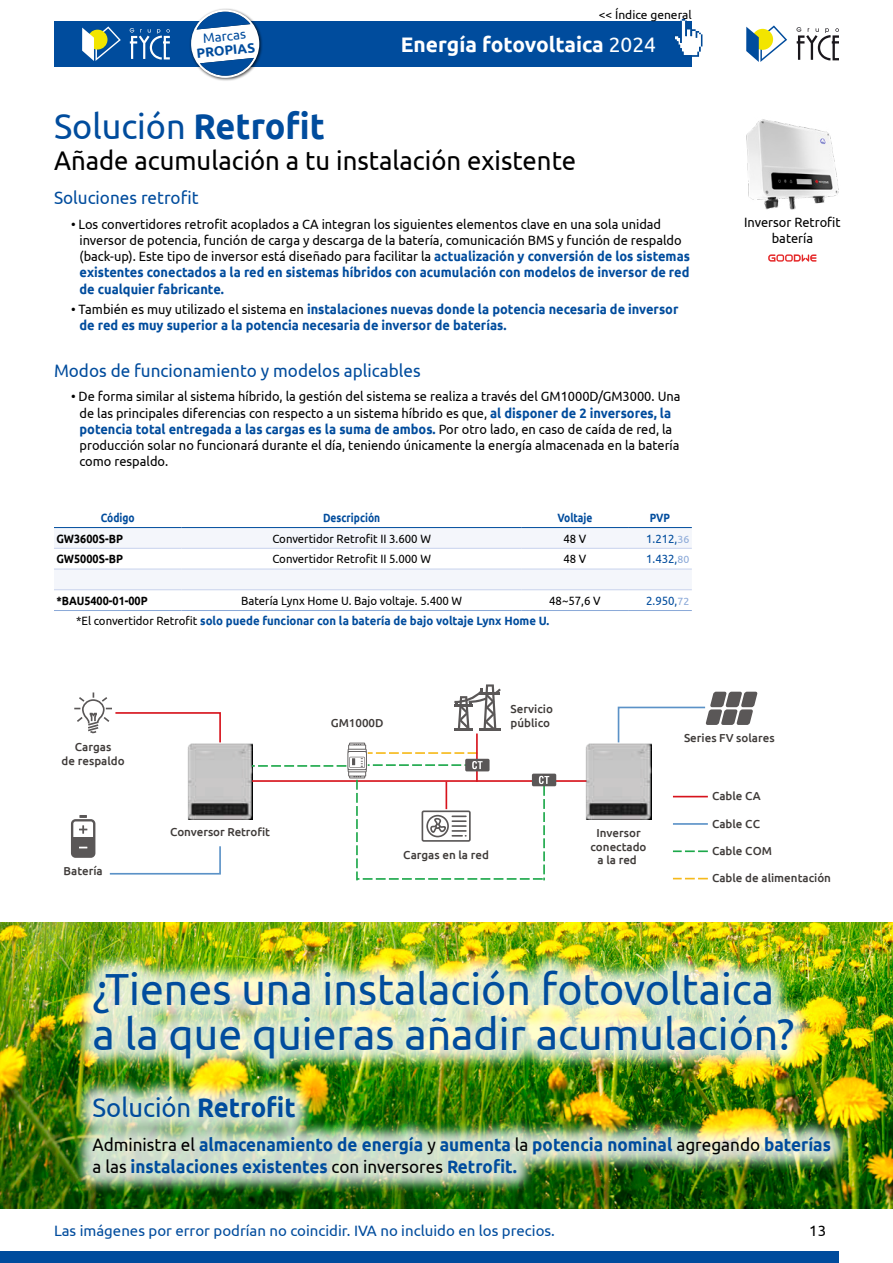
<style>
.page{position:relative;width:893px;height:1263px;background:#fff}
.page>*{position:absolute;margin:0;border:0;box-sizing:border-box;transform-origin:0 0}
.t1{font:45px/45px "Ubuntu";color:#004c9d;scale:.95 1}
.Tex_-_24_In{font:36px "Ubuntu";color:#004c9d;scale:.95 1}
.Tex_-_18{font:27px "Ubuntu";color:#000;scale:.95 1}
.t2{font:27px "Ubuntu";color:#004c9d;scale:.95 1}
.t3{font:700 21px "Ubuntu";color:#fff}
.t4{font:700 18px/21.6px "Ubuntu";color:#004c9d;scale:.95 1}
.Tex_-_12{font:18px "Ubuntu";color:#004c9d;scale:.95 1}
.t5{font:15px "Ubuntu";color:#004c9d}
.t6{font:15px "Ubuntu";color:#000}
.Tex_-_9_sangria{font:13.5px/16.2px "Ubuntu";color:#000;scale:.95 1}
.Tex_-_9_sangria-2{font:700 13.5px/16.2px "Ubuntu";color:#004c9d;scale:.95 1}
.C-Tex_-_9{font:13.5px/16.2px "Ubuntu";color:#000;text-align:center;scale:.95 1}
.Tex_-_9_sangria-3{font:700 13.5px "Ubuntu";color:#004c9d}
.t7{font:13.5px "Ubuntu";color:#004c9d}
.Basico_cen{font:12px "Ubuntu";color:#000;scale:.95 1}
.Pie_de_página{font:700 12px "Ubuntu";color:#004c9d;scale:.95 1}
.Columna_izq{font:700 12px "Ubuntu";color:#000;scale:.9 1}
.Encabezado{font:700 12px "Ubuntu";color:#004c9d;scale:.85 1}
.Precio{font:12px "Ubuntu";color:#004c9d;scale:.95 1}
.Basico_cen-2{font:12px "Ubuntu";color:#000}
.t8{font:500 11.55px/14px "Ubuntu";color:#3f3b39;text-align:center}
.s1{font-weight:400}
.s2{font-weight:700}
.s3{font-weight:700;color:#004c9d}
.s4{font-weight:400;color:#000}
.s5{font-size:10.5px;color:#8ba9d8}
</style>
<div class="page">
<div style="left:54px;top:21px;width:638px;height:45px;background:#004c9d"></div>
<div style="left:189px;top:8px;width:74px;height:74px;background:#000;opacity:.75"></div>
<svg style="left:191px;top:10px;width:68px;height:68px"></svg>
<div style="left:0;top:1251px;width:839px;height:12px;background:#004c9d"></div>
<svg style="left:796px;top:27px;width:43px;height:33px"></svg>
<svg style="left:746px;top:25px;width:41px;height:37px"></svg>
<svg style="left:130px;top:28px;width:40px;height:32px"></svg>
<svg style="left:82px;top:26px;width:39px;height:35px"></svg>
<svg style="left:675px;top:19px;width:27px;height:38px"></svg>
<img style="left:0;top:922px;width:893px;height:287px">
<div style="left:73px;top:950px;width:777px;height:243px;background:#fff;opacity:.8"></div>
<svg style="left:54px;top:528px;width:638px;height:63px"></svg>
<hr style="left:628px;top:527px;width:64px;height:1px;background:#004c9d">
<hr style="left:54px;top:569px;width:128px;height:1px;background:#c7d2ed">
<hr style="left:182px;top:569px;width:340px;height:1px;background:#c7d2ed">
<hr style="left:522px;top:569px;width:106px;height:1px;background:#c7d2ed">
<hr style="left:628px;top:569px;width:64px;height:1px;background:#c7d2ed">
<hr style="left:54px;top:589px;width:128px;height:1px;background:#c7d2ed">
<hr style="left:182px;top:589px;width:340px;height:1px;background:#c7d2ed">
<hr style="left:522px;top:589px;width:106px;height:1px;background:#c7d2ed">
<hr style="left:628px;top:589px;width:64px;height:1px;background:#c7d2ed">
<hr style="left:54px;top:548px;width:128px;height:1px;background:#c7d2ed">
<hr style="left:182px;top:548px;width:340px;height:1px;background:#c7d2ed">
<hr style="left:522px;top:548px;width:106px;height:1px;background:#c7d2ed">
<hr style="left:628px;top:548px;width:64px;height:1px;background:#c7d2ed">
<hr style="left:54px;top:527px;width:128px;height:1px;background:#004c9d">
<hr style="left:182px;top:527px;width:340px;height:1px;background:#004c9d">
<hr style="left:522px;top:527px;width:106px;height:1px;background:#004c9d">
<hr style="left:54px;top:610px;width:128px;height:1px;background:#8ba9d8">
<hr style="left:182px;top:610px;width:340px;height:1px;background:#8ba9d8">
<hr style="left:522px;top:610px;width:106px;height:1px;background:#8ba9d8">
<hr style="left:628px;top:610px;width:64px;height:1px;background:#8ba9d8">
<img style="left:187px;top:743px;width:65px;height:76px">
<svg style="left:109px;top:846px;width:112px;height:29px"></svg>
<hr style="left:252px;top:780px;width:335px;height:2px;background:#d7131c">
<img style="left:586px;top:743px;width:65px;height:76px">
<hr style="left:476px;top:733px;width:2px;height:49px;background:#d7131c">
<hr style="left:673px;top:796px;width:35px;height:1px;background:#d7131c">
<hr style="left:673px;top:823px;width:35px;height:2px;background:#5b92c7">
<svg style="left:673px;top:850px;width:35px;height:2px"></svg>
<svg style="left:673px;top:878px;width:35px;height:1px"></svg>
<svg style="left:74px;top:692px;width:148px;height:52px"></svg>
<svg style="left:617px;top:692px;width:140px;height:52px"></svg>
<svg style="left:71px;top:815px;width:24px;height:43px"></svg>
<svg style="left:454px;top:684px;width:47px;height:46px"></svg>
<div style="left:532px;top:774px;width:24px;height:12px;background:#5a5757;border-radius:2px"></div>
<svg style="left:252px;top:743px;width:297px;height:137px"></svg>
<img style="left:746px;top:119px;width:93px;height:91px">
<svg style="left:768px;top:254px;width:49px;height:8px"></svg>
<p class="t7" style="left:202px;top:30px;width:45px;rotate:-6deg">Marcas</p>
<p class="Tex_-_9_sangria-3" style="left:196px;top:45px;width:60px;rotate:-6deg">PROPIAS</p>
<p class="Basico_cen-2" style="left:599px;top:8px;width:94px">&lt;&lt; Índice general</p>
<h3 class="t3" style="left:401px;top:32px;width:257px">Energía fotovoltaica <span class="s1">2024</span></h3>
<p class="Tex_-_24_In" style="left:54px;top:104px;width:287px">Solución <span class="s2">Retrofit</span></p>
<p class="Tex_-_18" style="left:54px;top:144px;width:551px">Añade acumulación a tu instalación existente</p>
<p class="Tex_-_12" style="left:54px;top:187px;width:154px">Soluciones retrofit</p>
<p class="Tex_-_9_sangria" style="left:80px;top:215px;width:644px;text-indent:-9px">• Los convertidores retrofit acoplados a CA integran los siguientes elementos clave en una sola unidad inversor de potencia, función de carga y descarga de la batería, comunicación BMS y función de respaldo (back-up). Este tipo de inversor está diseñado para facilitar la <span class="s3">actualización y conversión de los sistemas existentes conectados a la red en sistemas híbridos con acumulación con modelos de inversor de red de cualquier fabricante.</span></p>
<p class="Tex_-_9_sangria-2" style="left:80px;top:301px;width:632px;text-indent:-9px"><span class="s4">• También es muy utilizado el sistema en</span> instalaciones nuevas donde la potencia necesaria de inversor de red es muy superior a la potencia necesaria de inversor de baterías.</p>
<p class="Tex_-_12" style="left:54px;top:359px;width:388px">Modos de funcionamiento y modelos aplicables</p>
<p class="Tex_-_9_sangria" style="left:80px;top:388px;width:634px;text-indent:-9px">• De forma similar al sistema híbrido, la gestión del sistema se realiza a través del GM1000D/GM3000. Una de las principales diferencias con respecto a un sistema híbrido es que, <span class="s3">al disponer de 2 inversores, la potencia total entregada a las cargas es la suma de ambos.</span> Por otro lado, en caso de caída de red, la producción solar no funcionará durante el día, teniendo únicamente la energía almacenada en la batería como respaldo.</p>
<p class="Encabezado" style="left:101px;top:510px;width:42px">Código</p>
<p class="Encabezado" style="left:323px;top:510px;width:69px">Descripción</p>
<p class="Encabezado" style="left:557px;top:510px;width:43px">Voltaje</p>
<p class="Encabezado" style="left:650px;top:510px;width:26px">PVP</p>
<p class="Columna_izq" style="left:57px;top:531px;width:76px">GW3600S-BP</p>
<p class="Basico_cen" style="left:272px;top:531px;width:168px">Convertidor Retrofit II 3.600 W</p>
<p class="Basico_cen" style="left:563px;top:531px;width:26px">48 V</p>
<p class="Precio" style="left:646px;top:531px;width:47px">1.212,<span class="s5">36</span></p>
<p class="Columna_izq" style="left:57px;top:552px;width:76px">GW5000S-BP</p>
<p class="Basico_cen" style="left:272px;top:552px;width:168px">Convertidor Retrofit II 5.000 W</p>
<p class="Basico_cen" style="left:563px;top:552px;width:26px">48 V</p>
<p class="Precio" style="left:646px;top:552px;width:47px">1.432,<span class="s5">80</span></p>
<p class="Columna_izq" style="left:57px;top:593px;width:103px">*BAU5400-01-00P</p>
<p class="Basico_cen" style="left:241px;top:593px;width:234px">Batería Lynx Home U. Bajo voltaje. 5.400 W</p>
<p class="Basico_cen" style="left:549px;top:593px;width:56px">48~57,6 V</p>
<p class="Precio" style="left:646px;top:593px;width:47px">2.950,<span class="s5">72</span></p>
<p class="Pie_de_página" style="left:76px;top:613px;width:500px"><span class="s4">*El convertidor Retrofit</span> solo puede funcionar con la batería de bajo voltaje Lynx Home U.</p>
<p class="t8" style="left:511px;top:702px;width:44px">Servicio</p>
<p class="t8" style="left:331px;top:715px;width:54px">GM1000D</p>
<p class="t8" style="left:511px;top:715px;width:41px">público</p>
<p class="C-Tex_-_9" style="left:744px;top:213px;width:103px">Inversor Retrofit batería</p>
<p class="t8" style="left:62px;top:739px;width:65px">Cargas<br>de respaldo</p>
<p class="t8" style="left:64px;top:863px;width:41px">Batería</p>
<p class="t8" style="left:170px;top:825px;width:102px">Conversor Retrofit</p>
<p class="t8" style="left:590px;top:825px;width:58px">Inversor conectado a la red</p>
<p class="t8" style="left:403px;top:848px;width:87px">Cargas en la red</p>
<p class="t8" style="left:684px;top:731px;width:92px">Series FV solares</p>
<p class="t8" style="left:712px;top:789px;width:50px">Cable CA</p>
<p class="t8" style="left:712px;top:816px;width:49px">Cable CC</p>
<p class="t8" style="left:712px;top:844px;width:61px">Cable COM</p>
<p class="t8" style="left:712px;top:871px;width:120px">Cable de alimentación</p>
<p class="t1" style="left:93px;top:965px;width:740px">¿Tienes una instalación fotovoltaica a la que quieras añadir acumulación?</p>
<p class="t2" style="left:93px;top:1091px;width:215px">Solución <span class="s2">Retrofit</span></p>
<p class="t4" style="left:93px;top:1134px;width:779px"><span class="s4">Administra el</span> almacenamiento de energía <span class="s4">y</span> aumenta <span class="s4">la</span> potencia nominal <span class="s4">agregando</span> baterías <span class="s4">a las</span> instalaciones existentes <span class="s4">con inversores</span> Retrofit.</p>
<p class="t5" style="left:54px;top:1221px;width:502px">Las imágenes por error podrían no coincidir. IVA no incluido en los precios.</p>
<p class="t6" style="left:809px;top:1221px;width:18px">13</p>
</div>
